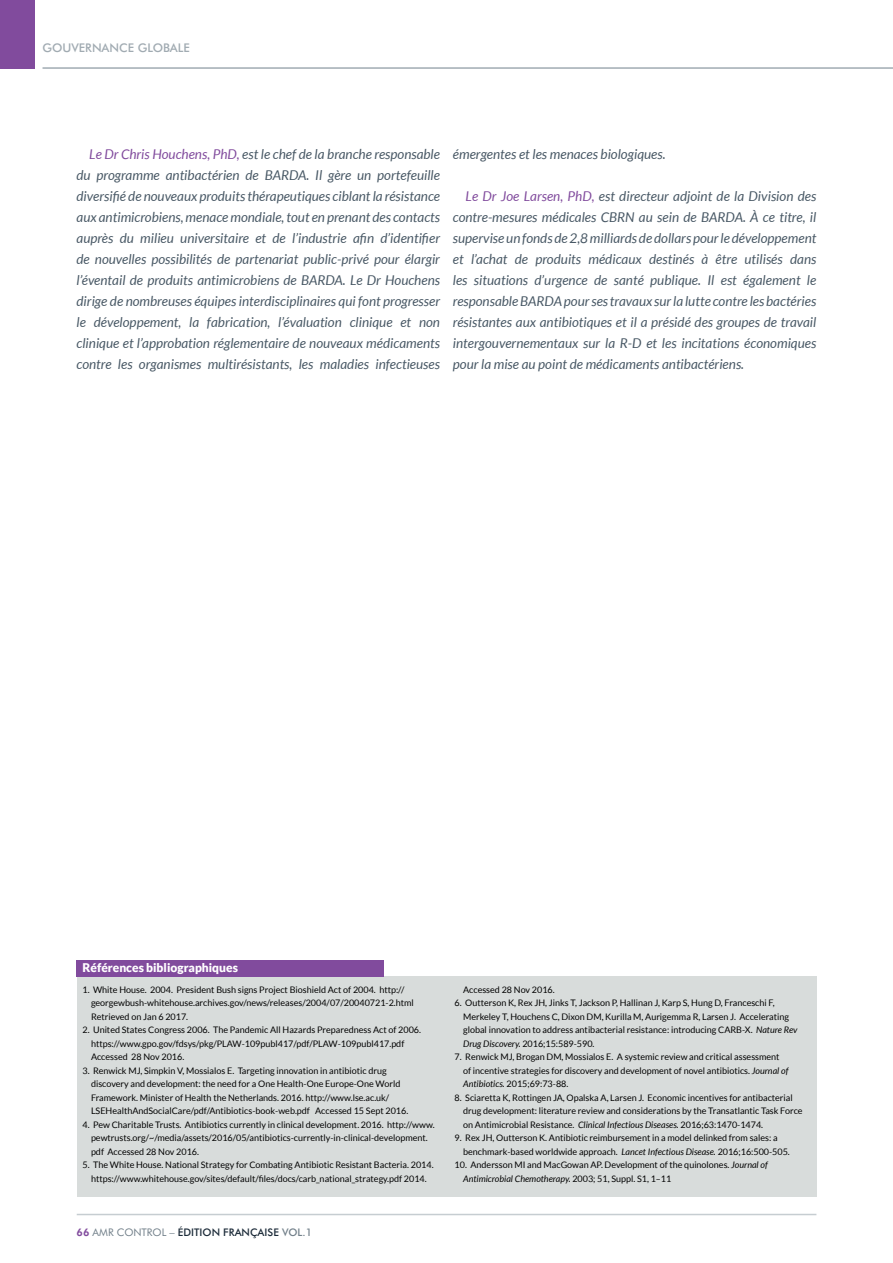
<style>
.page{position:relative;width:893px;height:1263px;background:#fff}
.page>*{position:absolute;margin:0;border:0;box-sizing:border-box;transform-origin:0 0}
.t1{font:italic 13.5px/21px "Lato";color:#485865;text-align:justify}
.t2{font:900 12px "Lato";color:#fff}
.t3{font:500 12px "Futura BT";color:#a1abb2}
.t4{font:500 10.5px "Futura BT";color:#1c2b39}
.t5{font:9px/13.5px "Lato";color:#000}
.s1{color:#814b9d}
.s2{font-weight:800;color:#814b9d}
.s3{font-weight:400;color:#72808a}
.s4{color:#72808a}
.s5{font-style:italic}
</style>
<div class="page">
<div style="left:0;top:0;width:34px;height:69px;background:#814b9d"></div>
<hr style="left:43px;top:67px;width:850px;height:2px;background:#a1abb2">
<hr style="left:77px;top:1214px;width:739px;height:1px;background:#c6cdd1">
<div style="left:77px;top:977px;width:739px;height:220px;background:#d8dcdb"></div>
<div style="left:77px;top:960px;width:307px;height:17px;background:#814b9d"></div>
<h2 class="t3" style="left:43px;top:40px;width:149px">GOUVERNANCE GLOBALE</h2>
<p class="t1" style="left:77px;top:144px;width:365px;text-indent:13px"><span class="s1">Le Dr Chris Houchens, PhD,</span> est le chef de la branche responsable du programme antibactérien de BARDA. Il gère un portefeuille diversifié de nouveaux produits thérapeutiques ciblant la résistance aux antimicrobiens, menace mondiale, tout en prenant des contacts auprès du milieu universitaire et de l’industrie afin d’identifier de nouvelles possibilités de partenariat public-privé pour élargir l’éventail de produits antimicrobiens de BARDA. Le Dr Houchens dirige de nombreuses équipes interdisciplinaires qui font progresser le développement, la fabrication, l’évaluation clinique et non clinique et l’approbation réglementaire de nouveaux médicaments contre les organismes multirésistants, les maladies infectieuses</p>
<h1 class="t1" style="left:453px;top:144px;width:214px">émergentes et les menaces biologiques.</h1>
<p class="t1" style="left:453px;top:186px;width:365px;text-indent:13px"><span class="s1">Le Dr Joe Larsen, PhD,</span> est directeur adjoint de la Division des contre-mesures médicales CBRN au sein de BARDA. À ce titre, il supervise un fonds de 2,8 milliards de dollars pour le développement et l’achat de produits médicaux destinés à être utilisés dans les situations d’urgence de santé publique. Il est également le responsable BARDA pour ses travaux sur la lutte contre les bactéries résistantes aux antibiotiques et il a présidé des groupes de travail intergouvernementaux sur la R-D et les incitations économiques pour la mise au point de médicaments antibactériens.</p>
<h2 class="t2" style="left:82px;top:961px;width:157px">Références bibliographiques</h2>
<p class="t5" style="left:91px;top:982px;width:324px;text-indent:-9px">1. White House. 2004. President Bush signs Project Bioshield Act of 2004. http:// georgewbush-whitehouse.archives.gov/news/releases/2004/07/20040721-2.html<br>Retrieved on Jan 6 2017.</p>
<p class="t5" style="left:91px;top:1023px;width:331px;text-indent:-9px">2. United States Congress 2006. The Pandemic All Hazards Preparedness Act of 2006. https://www.gpo.gov/fdsys/pkg/PLAW-109publ417/pdf/PLAW-109publ417.pdf<br>Accessed 28 Nov 2016.</p>
<p class="t5" style="left:91px;top:1063px;width:319px;text-indent:-9px">3. Renwick MJ, Simpkin V, Mossialos E. Targeting innovation in antibiotic drug discovery and development: the need for a One Health-One Europe-One World Framework. Minister of Health the Netherlands. 2016. http://www.lse.ac.uk/ LSEHealthAndSocialCare/pdf/Antibiotics-book-web.pdf Accessed 15 Sept 2016.</p>
<p class="t5" style="left:91px;top:1117px;width:345px;text-indent:-9px">4. Pew Charitable Trusts. Antibiotics currently in clinical development. 2016. http://www. pewtrusts.org/~/media/assets/2016/05/antibiotics-currently-in-clinical-development. pdf Accessed 28 Nov 2016.</p>
<p class="t5" style="left:82px;top:1158px;width:353px;text-align:center">5. The White House. National Strategy for Combating Antibiotic Resistant Bacteria. 2014. https://www.whitehouse.gov/sites/default/files/docs/carb_national_strategy.pdf 2014.</p>
<p class="t4" style="left:77px;top:1226px;width:237px"><span class="s2">66</span> <span class="s3">AMR CONTROL –</span> ÉDITION FRANÇAISE <span class="s4">VOL.1</span></p>
<p class="t5" style="left:463px;top:982px;width:93px">Accessed 28 Nov 2016.</p>
<p class="t5" style="left:463px;top:996px;width:336px;text-indent:-9px">6. Outterson K, Rex JH, Jinks T, Jackson P, Hallinan J, Karp S, Hung D, Franceschi F, Merkeley T, Houchens C, Dixon DM, Kurilla M, Aurigemma R, Larsen J. Accelerating global innovation to address antibacterial resistance: introducing CARB-X. <span class="s5">Nature Rev Drug Discovery.</span> 2016;15:589-590.</p>
<p class="t5" style="left:463px;top:1050px;width:327px;text-indent:-9px">7. Renwick MJ, Brogan DM, Mossialos E. A systemic review and critical assessment of incentive strategies for discovery and development of novel antibiotics. <span class="s5">Journal of<br>Antibiotics.</span> 2015;69:73-88.</p>
<p class="t5" style="left:463px;top:1090px;width:341px;text-indent:-9px">8. Sciaretta K, Rottingen JA, Opalska A, Larsen J. Economic incentives for antibacterial drug development: literature review and considerations by the Transatlantic Task Force on Antimicrobial Resistance. <span class="s5">Clinical Infectious Diseases.</span> 2016;63:1470-1474.</p>
<p class="t5" style="left:463px;top:1131px;width:328px;text-indent:-9px">9. Rex JH, Outterson K. Antibiotic reimbursement in a model delinked from sales: a benchmark-based worldwide approach. <span class="s5">Lancet Infectious Disease.</span> 2016;16:500-505.</p>
<p class="t5" style="left:463px;top:1158px;width:306px;text-indent:-9px">10. Andersson MI and MacGowan AP. Development of the quinolones. <span class="s5">Journal of<br>Antimicrobial Chemotherapy.</span> 2003; 51, Suppl. S1, 1–11</p>
</div>
